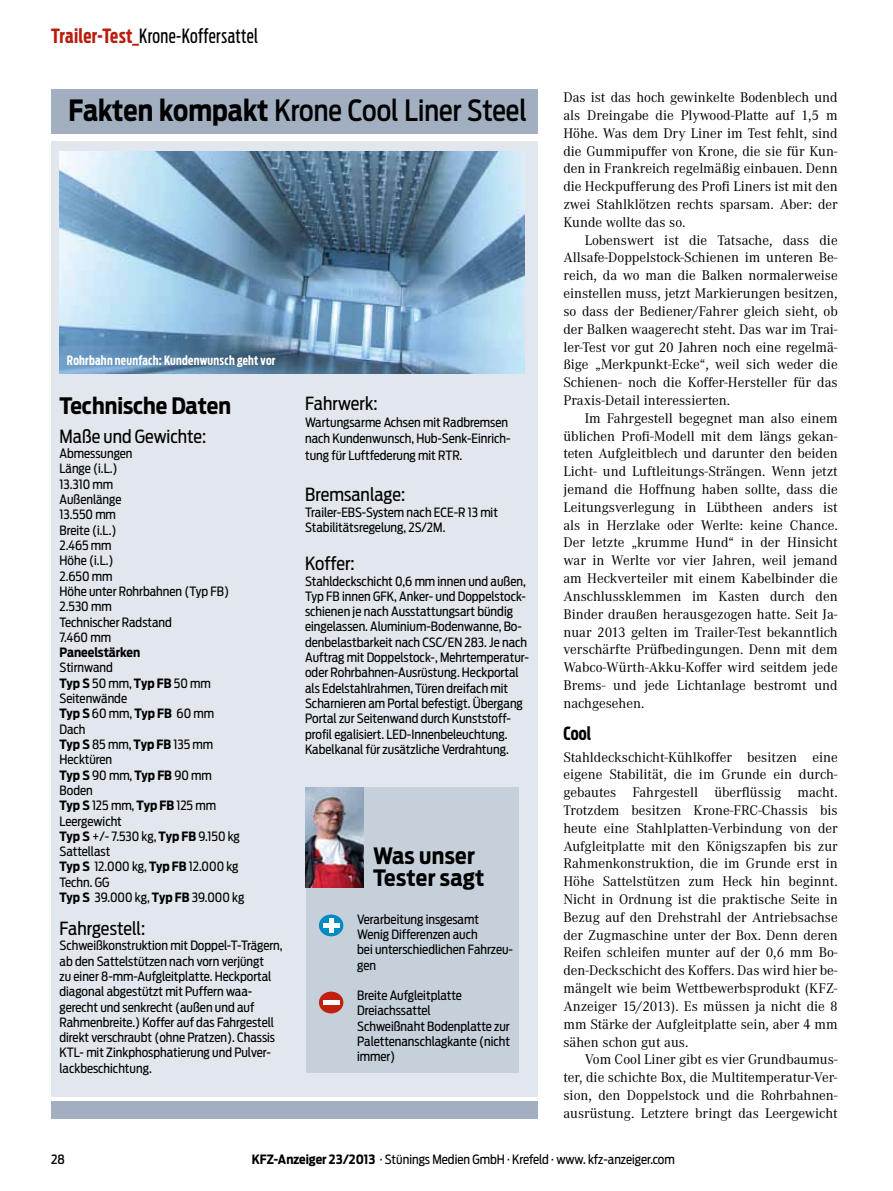
<style>
.page{position:relative;width:893px;height:1191px;background:#fff}
.page>*{position:absolute;margin:0;border:0;box-sizing:border-box;transform-origin:0 0}
.t1{font:500 29.1px "Antenna Cond";color:#000;scale:.95 1}
.t2{font:700 22.5px "Antenna Cond";color:#000}
.t3{font:700 22.35px/22.4px "Antenna Cond";letter-spacing:.015em;color:#000}
.t4{font:19.5px "Antenna Extra Cond";letter-spacing:.02em;color:#000}
.t5{font:18px "Antenna Cond";color:#000}
.t6{font:700 18px "Antenna Extra Cond";color:#000}
.t7{font:14.55px/17.9px "Corporate A";color:#000;text-align:justify}
.t8{font:12.75px/15.3px "Antenna Cond";color:#000}
.t9{font:700 12.75px "Antenna Extra Cond";letter-spacing:.02em;color:#fff}
.t10{font:700 12.75px "Antenna Cond";color:#000}
.t11{font:500 12.75px "Antenna Cond";color:#000}
.s1{font-weight:700;color:#b91d0e}
.s2{font-weight:700}
</style>
<div class="page">
<div style="left:51px;top:89px;width:487px;height:45px;background:#a1afc0"></div>
<div style="left:51px;top:141px;width:487px;height:956px;background:#e2e7ed"></div>
<div style="left:51px;top:1101px;width:487px;height:17px;background:#a1afc0"></div>
<div style="left:306px;top:787px;width:213px;height:285px;background:#c5d0da"></div>
<img style="left:305px;top:788px;width:58px;height:100px">
<div style="left:319px;top:914px;width:24px;height:22px;background:#008ac5;border-radius:50%"></div>
<hr style="left:323px;top:923px;width:16px;height:4px;background:#fff">
<div style="left:329px;top:918px;width:5px;height:15px;background:#fff"></div>
<div style="left:319px;top:991px;width:24px;height:22px;background:#c02010;border-radius:50%"></div>
<hr style="left:323px;top:1000px;width:16px;height:4px;background:#fff">
<img style="left:60px;top:151px;width:464px;height:223px">
<h3 class="t4" style="left:51px;top:24px;width:209px"><span class="s1">Trailer-Test_</span>Krone-Koffersattel</h3>
<h1 class="t1" style="left:68px;top:93px;width:484px"><span class="s2">Fakten kompakt</span> Krone Cool Liner Steel</h1>
<p class="t9" style="left:67px;top:353px;width:210px">Rohrbahn neunfach: Kundenwunsch geht vor</p>
<h2 class="t2" style="left:60px;top:392px;width:173px">Technische Daten</h2>
<p class="t5" style="left:60px;top:425px;width:148px">Maße und Gewichte:</p>
<p class="t8" style="left:60px;top:446px;width:171px">Abmessungen<br>Länge (i.L.)<br>13.310 mm<br>Außenlänge<br>13.550 mm<br>Breite (i.L.)<br>2.465 mm<br>Höhe (i.L.)<br>2.650 mm<br>Höhe unter Rohrbahnen (Typ FB)<br>2.530 mm<br>Technischer Radstand<br>7.460 mm</p>
<p class="t10" style="left:60px;top:645px;width:82px">Paneelstärken</p>
<p class="t8" style="left:60px;top:660px;width:186px">Stirnwand<br><span class="s2">Typ S</span> 50 mm, <span class="s2">Typ FB</span> 50 mm<br>Seitenwände<br><span class="s2">Typ S</span> 60 mm, <span class="s2">Typ FB</span> 60 mm<br>Dach<br><span class="s2">Typ S</span> 85 mm, <span class="s2">Typ FB</span> 135 mm<br>Hecktüren<br><span class="s2">Typ S</span> 90 mm, <span class="s2">Typ FB</span> 90 mm<br>Boden<br><span class="s2">Typ S</span> 125 mm, <span class="s2">Typ FB</span> 125 mm<br>Leergewicht<br><span class="s2">Typ S</span> +/- 7.530 kg, <span class="s2">Typ FB</span> 9.150 kg<br>Sattellast<br><span class="s2">Typ S</span> 12.000 kg, <span class="s2">Typ FB</span> 12.000 kg<br>Techn. GG<br><span class="s2">Typ S</span> 39.000 kg, <span class="s2">Typ FB</span> 39.000 kg</p>
<p class="t5" style="left:60px;top:917px;width:87px">Fahrgestell:</p>
<p class="t8" style="left:60px;top:938px;width:225px">Schweißkonstruktion mit Doppel-T-Trägern, ab den Sattelstützen nach vorn verjüngt<br>zu einer 8-mm-Aufgleitplatte. Heckportal diagonal abgestützt mit Puffern waa&shy;gerecht und senkrecht (außen und auf Rahmenbreite.) Koffer auf das Fahrgestell direkt verschraubt (ohne Pratzen). Chassis KTL- mit Zinkphosphatierung und Pulver&shy;lackbeschichtung.</p>
<p class="t5" style="left:305px;top:393px;width:74px">Fahrwerk:</p>
<p class="t8" style="left:305px;top:414px;width:207px;line-height:16.5px">Wartungsarme Achsen mit Radbremsen nach Kundenwunsch, Hub-Senk-Einrich&shy;tung für Luftfederung mit RTR.</p>
<p class="t5" style="left:305px;top:484px;width:102px">Bremsanlage:</p>
<p class="t8" style="left:305px;top:504px;width:194px">Trailer-EBS-System nach ECE-R 13 mit<br>Stabilitätsregelung, 2S/2M.</p>
<p class="t5" style="left:305px;top:553px;width:51px">Koffer:</p>
<p class="t8" style="left:305px;top:573px;width:225px">Stahldeckschicht 0,6 mm innen und außen, Typ FB innen GFK, Anker- und Doppelstock&shy;schienen je nach Ausstattungsart bündig eingelassen. Aluminium-Bodenwanne, Bo&shy;denbelastbarkeit nach CSC/EN 283. Je nach Auftrag mit Doppelstock-, Mehrtemperatur&shy;oder Rohrbahnen-Ausrüstung. Heckportal als Edelstahlrahmen, Türen dreifach mit Scharnieren am Portal befestigt. Übergang Portal zur Seitenwand durch Kunststoff&shy;profil egalisiert. LED-Innenbeleuchtung.<br>Kabelkanal für zusätzliche Verdrahtung.</p>
<h3 class="t3" style="left:373px;top:844px;width:113px">Was unser<br>Tester sagt</h3>
<p class="t8" style="left:357px;top:911px;width:157px">Verarbeitung insgesamt<br>Wenig Differenzen auch<br>bei unterschiedlichen Fahrzeu&shy;gen</p>
<p class="t8" style="left:357px;top:987px;width:154px">Breite Aufgleitplatte<br>Dreiachssattel<br>Schweißnaht Bodenplatte zur<br>Palettenanschlagkante (nicht immer)</p>
<p class="t7" style="left:563px;top:89px;width:276px">Das ist das hoch gewinkelte Bodenblech und als Dreingabe die Plywood-Platte auf 1,5 m Höhe. Was dem Dry Liner im Test fehlt, sind die Gummipuffer von Krone, die sie für Kun&shy;den in Frankreich regelmäßig einbauen. Denn die Heckpufferung des Profi Liners ist mit den zwei Stahlklötzen rechts sparsam. Aber: der Kunde wollte das so.</p>
<p class="t7" style="left:563px;top:231px;width:276px;text-indent:21px">Lobenswert ist die Tatsache, dass die Allsafe-Doppelstock-Schienen im unteren Be&shy;reich, da wo man die Balken normalerweise einstellen muss, jetzt Markierungen besitzen, so dass der Bediener/Fahrer gleich sieht, ob der Balken waagerecht steht. Das war im Trai&shy;ler-Test vor gut 20 Jahren noch eine regelmä&shy;ßige „Merkpunkt-Ecke“, weil sich weder die Schienen- noch die Koffer-Hersteller für das Praxis-Detail interessierten.</p>
<p class="t7" style="left:563px;top:409px;width:276px;text-indent:21px">Im Fahrgestell begegnet man also einem üblichen Profi-Modell mit dem längs gekan&shy;teten Aufgleitblech und darunter den beiden Licht- und Luftleitungs-Strängen. Wenn jetzt jemand die Hoffnung haben sollte, dass die Leitungsverlegung in Lübtheen anders ist als in Herzlake oder Werlte: keine Chance.<br>Der letzte „krumme Hund“ in der Hinsicht war in Werlte vor vier Jahren, weil jemand am Heckverteiler mit einem Kabelbinder die Anschlussklemmen im Kasten durch den Binder draußen herausgezogen hatte. Seit Ja&shy;nuar 2013 gelten im Trailer-Test bekanntlich verschärfte Prüfbedingungen. Denn mit dem Wabco-Würth-Akku-Koffer wird seitdem jede Brems- und jede Lichtanlage bestromt und nachgesehen.</p>
<p class="t6" style="left:563px;top:723px;width:29px">Cool</p>
<p class="t7" style="left:563px;top:748px;width:276px">Stahldeckschicht-Kühlkoffer besitzen eine eigene Stabilität, die im Grunde ein durch&shy;gebautes Fahrgestell überflüssig macht.<br>Trotzdem besitzen Krone-FRC-Chassis bis heute eine Stahlplatten-Verbindung von der Aufgleitplatte mit den Königszapfen bis zur Rahmenkonstruktion, die im Grunde erst in Höhe Sattelstützen zum Heck hin beginnt.<br>Nicht in Ordnung ist die praktische Seite in Bezug auf den Drehstrahl der Antriebsachse der Zugmaschine unter der Box. Denn deren Reifen schleifen munter auf der 0,6 mm Bo&shy;den-Deckschicht des Koffers. Das wird hier be&shy;mängelt wie beim Wettbewerbsprodukt (KFZ-Anzeiger 15/2013). Es müssen ja nicht die 8 mm Stärke der Aufgleitplatte sein, aber 4 mm sähen schon gut aus.</p>
<p class="t7" style="left:563px;top:1051px;width:276px;text-indent:21px">Vom Cool Liner gibt es vier Grundbaumus&shy;ter, die schichte Box, die Multitemperatur-Ver&shy;sion, den Doppelstock und die Rohrbahnen&shy;ausrüstung. Letztere bringt das Leergewicht</p>
<p class="t11" style="left:51px;top:1151px;width:15px">28</p>
<p class="t8" style="left:252px;top:1151px;width:424px"><span class="s2">KFZ-Anzeiger 23/2013</span> · Stünings Medien GmbH · Krefeld · www. kfz-anzeiger.com</p>
</div>
